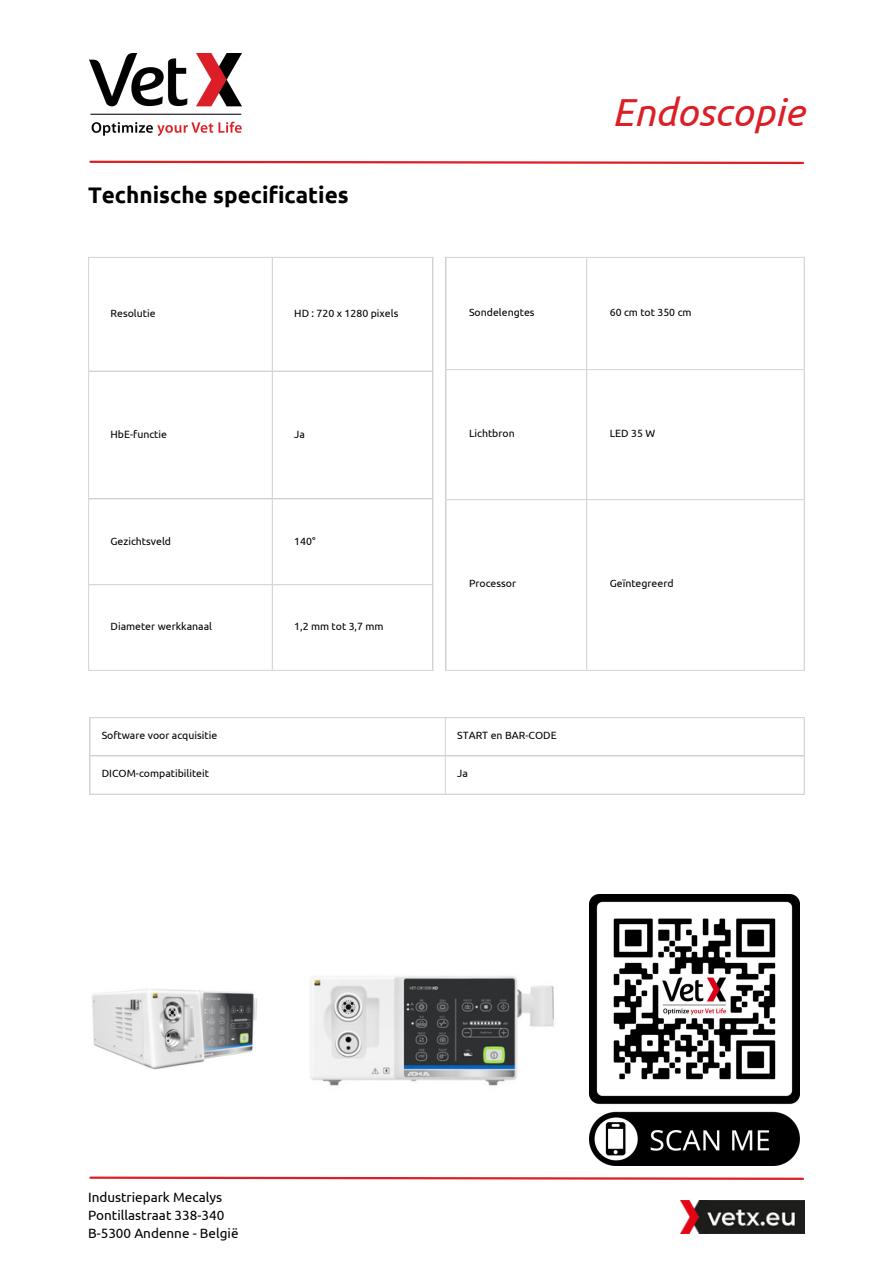
<style>
.page{position:relative;width:893px;height:1264px;background:#fff}
.page>*{position:absolute;margin:0;border:0;box-sizing:border-box;transform-origin:0 0}
.t1{font:italic 39px "Ubuntu";color:#dc1f26}
.t2{font:700 22.5px "Ubuntu";color:#000}
.t3{font:13.5px "Ubuntu";color:#000}
.t4{font:10.5px "Ubuntu";color:#000}
</style>
<div class="page">
<img style="left:89px;top:53px;width:152px;height:82px">
<svg style="left:89px;top:160px;width:715px;height:5px"></svg>
<svg style="left:89px;top:1176px;width:715px;height:4px"></svg>
<img style="left:590px;top:894px;width:209px;height:271px">
<img style="left:680px;top:1200px;width:124px;height:32px">
<img style="left:92px;top:989px;width:165px;height:81px">
<hr style="left:88px;top:258px;width:1px;height:412px;background:#d9d9d9">
<hr style="left:272px;top:258px;width:1px;height:412px;background:#d9d9d9">
<hr style="left:432px;top:258px;width:1px;height:412px;background:#d9d9d9">
<hr style="left:88px;top:257px;width:345px;height:1px;background:#d9d9d9">
<hr style="left:88px;top:370px;width:345px;height:2px;background:#d9d9d9">
<hr style="left:88px;top:498px;width:345px;height:1px;background:#d9d9d9">
<hr style="left:88px;top:584px;width:345px;height:1px;background:#d9d9d9">
<hr style="left:88px;top:670px;width:345px;height:1px;background:#d9d9d9">
<hr style="left:445px;top:258px;width:1px;height:412px;background:#d9d9d9">
<hr style="left:586px;top:258px;width:1px;height:412px;background:#d9d9d9">
<hr style="left:803px;top:258px;width:1px;height:412px;background:#d9d9d9">
<hr style="left:445px;top:257px;width:359px;height:1px;background:#d9d9d9">
<hr style="left:445px;top:369px;width:359px;height:1px;background:#d9d9d9">
<hr style="left:445px;top:499px;width:359px;height:1px;background:#d9d9d9">
<hr style="left:445px;top:670px;width:359px;height:1px;background:#d9d9d9">
<img style="left:310px;top:976px;width:244px;height:110px">
<hr style="left:89px;top:718px;width:1px;height:75px;background:#d9d9d9">
<hr style="left:445px;top:718px;width:1px;height:75px;background:#d9d9d9">
<hr style="left:803px;top:718px;width:1px;height:75px;background:#d9d9d9">
<hr style="left:89px;top:717px;width:715px;height:1px;background:#d9d9d9">
<hr style="left:89px;top:755px;width:715px;height:1px;background:#d9d9d9">
<hr style="left:89px;top:793px;width:715px;height:1px;background:#d9d9d9">
<p class="t2" style="left:88px;top:182px;width:262px">Technische specificaties</p>
<p class="t4" style="left:110px;top:307px;width:46px">Resolutie</p>
<p class="t4" style="left:294px;top:307px;width:106px">HD : 720 x 1280 pixels</p>
<p class="t4" style="left:110px;top:428px;width:58px">HbE-functie</p>
<p class="t4" style="left:294px;top:428px;width:12px">Ja</p>
<p class="t4" style="left:110px;top:534px;width:62px">Gezichtsveld</p>
<p class="t4" style="left:294px;top:534px;width:23px">140°</p>
<p class="t4" style="left:110px;top:620px;width:103px">Diameter werkkanaal</p>
<p class="t4" style="left:294px;top:620px;width:91px">1,2 mm tot 3,7 mm</p>
<p class="t1" style="left:612px;top:90px;width:194px">Endoscopie</p>
<p class="t4" style="left:469px;top:306px;width:67px">Sondelengtes</p>
<p class="t4" style="left:609px;top:306px;width:83px">60 cm tot 350 cm</p>
<p class="t4" style="left:469px;top:427px;width:47px">Lichtbron</p>
<p class="t4" style="left:609px;top:427px;width:47px">LED 35 W</p>
<p class="t4" style="left:469px;top:577px;width:48px">Processor</p>
<p class="t4" style="left:609px;top:577px;width:65px">Geïntegreerd</p>
<p class="t4" style="left:102px;top:729px;width:117px">Software voor acquisitie</p>
<p class="t4" style="left:457px;top:729px;width:101px">START en BAR-CODE</p>
<p class="t4" style="left:102px;top:767px;width:109px">DICOM-compatibiliteit</p>
<p class="t4" style="left:457px;top:767px;width:12px">Ja</p>
<p class="t3" style="left:88px;top:1189px;width:136px">Industriepark Mecalys</p>
<p class="t3" style="left:88px;top:1207px;width:138px">Pontillastraat 338-340</p>
<p class="t3" style="left:88px;top:1225px;width:152px">B-5300 Andenne - België</p>
</div>
